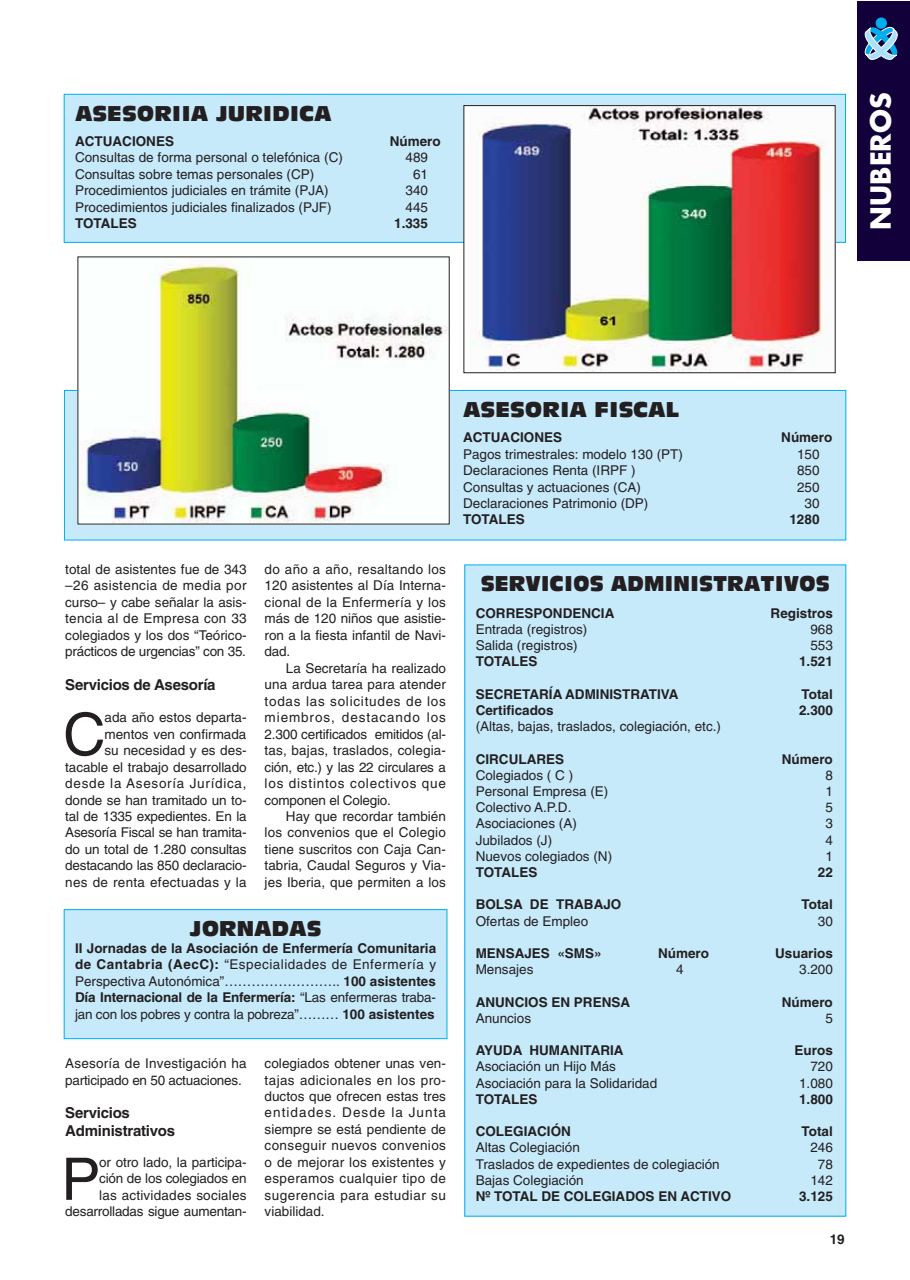
<style>
.page{position:relative;width:910px;height:1280px;background:#fff}
.page>*{position:absolute;margin:0;border:0;box-sizing:border-box;transform-origin:0 0}
.t1{font:58.65px "Helvetica";color:#231f20}
.t2{font:700 27px "Futura";color:#fff}
.t3{font:21px "Antique Olive Compact";color:#231f20}
.t4{font:21px "Antique Olive Compact";color:#231f20;scale:.95 1}
.t5{font:700 15px/18px "Helvetica";letter-spacing:-.015em;color:#231f20}
.t6{font:13.5px/16.5px "Helvetica";color:#231f20;text-align:justify}
.t7{font:700 13.5px/16.5px "Helvetica";color:#231f20;text-align:justify}
.s1{font-weight:400}
</style>
<div class="page">
<div style="left:858px;top:2px;width:52px;height:259px;background:#12003a"></div>
<div style="left:876px;top:18px;width:11px;height:10px;background:#00aeef;border:1px solid #00aeef;border-radius:50%"></div>
<svg style="left:864px;top:23px;width:34px;height:37px"></svg>
<div style="left:64px;top:910px;width:383px;height:129px;background:#c7eafb"></div>
<div style="left:64px;top:909px;width:383px;height:130px;border:1px solid #00aeef"></div>
<div style="left:465px;top:565px;width:381px;height:651px;background:#c7eafb"></div>
<div style="left:64px;top:94px;width:781px;height:148px;background:#c7eafb"></div>
<div style="left:64px;top:94px;width:782px;height:149px;border:1px solid #00aeef"></div>
<img style="left:468px;top:107px;width:366px;height:264px">
<div style="left:463px;top:105px;width:373px;height:268px;border:1px solid #231f20"></div>
<div style="left:64px;top:390px;width:782px;height:150px;background:#c7eafb"></div>
<div style="left:64px;top:390px;width:782px;height:150px;border:1px solid #00aeef"></div>
<img style="left:80px;top:259px;width:368px;height:263px">
<h3 class="t3" style="left:75px;top:105px;width:258px">ASESORIIA JURIDICA</h3>
<p class="t7" style="left:75px;top:134px;width:100px">ACTUACIONES</p>
<p class="t7" style="left:390px;top:134px;width:53px">Número</p>
<p class="t6" style="left:75px;top:150px;width:269px">Consultas de forma personal o telefónica (C)</p>
<p class="t6" style="left:405px;top:150px;width:24px">489</p>
<p class="t6" style="left:75px;top:167px;width:241px">Consultas sobre temas personales (CP)</p>
<p class="t6" style="left:413px;top:167px;width:17px">61</p>
<p class="t6" style="left:75px;top:183px;width:255px">Procedimientos judiciales en trámite (PJA)</p>
<p class="t6" style="left:405px;top:183px;width:24px">340</p>
<p class="t6" style="left:75px;top:200px;width:258px">Procedimientos judiciales finalizados (PJF)</p>
<p class="t6" style="left:405px;top:200px;width:24px">445</p>
<p class="t7" style="left:75px;top:216px;width:63px">TOTALES</p>
<p class="t7" style="left:394px;top:216px;width:35px">1.335</p>
<h2 class="t2" style="left:868px;top:230px;width:138px;rotate:-90deg">NUBEROS</h2>
<p class="t6" style="left:65px;top:562px;width:183px">total de asistentes fue de 343 –26 asistencia de media por curso– y cabe señalar la asis&shy;tencia al de Empresa con 33 colegiados y los dos “Teórico&shy;prácticos de urgencias” con 35.</p>
<p class="t5" style="left:65px;top:677px;width:152px">Servicios de Asesoría</p>
<h1 class="t1" style="left:63px;top:713px;width:44px">C</h1>
<p class="t6" style="left:65px;top:710px;width:183px;text-align:right">ada año estos departa&shy;mentos ven confirmada<br>su necesidad y es des&shy;tacable el trabajo desarrollado desde la Asesoría Jurídica, donde se han tramitado un to&shy;tal de 1335 expedientes. En la<br>Asesoría Fiscal se han tramita&shy;do un total de 1.280 consultas destacando las 850 declaracio&shy;nes de renta efectuadas y la</p>
<p class="t6" style="left:265px;top:562px;width:183px">do año a año, resaltando los 120 asistentes al Día Interna&shy;cional de la Enfermería y los más de 120 niños que asistie&shy;ron a la fiesta infantil de Navi&shy;dad.</p>
<p class="t6" style="left:265px;top:661px;width:183px;text-indent:21px">La Secretaría ha realizado una ardua tarea para atender todas las solicitudes de los miembros, destacando los 2.300 certificados emitidos (al&shy;tas, bajas, traslados, colegia&shy;ción, etc.) y las 22 circulares a los distintos colectivos que componen el Colegio.</p>
<p class="t6" style="left:265px;top:809px;width:183px;text-indent:21px">Hay que recordar también los convenios que el Colegio tiene suscritos con Caja Can&shy;tabria, Caudal Seguros y Via&shy;jes Iberia, que permiten a los</p>
<h3 class="t3" style="left:190px;top:920px;width:133px">JORNADAS</h3>
<p class="t7" style="left:75px;top:941px;width:363px">II Jornadas de la Asociación de Enfermería Comunitaria de Cantabria (AecC): <span class="s1">“Especialidades de Enfermería y Perspectiva Autonómica”……………………..</span> 100 asistentes Día Internacional de la Enfermería: <span class="s1">“Las enfermeras traba&shy;jan con los pobres y contra la pobreza”………</span> 100 asistentes</p>
<p class="t6" style="left:65px;top:1056px;width:183px">Asesoría de Investigación ha participado en 50 actuaciones.</p>
<p class="t5" style="left:65px;top:1105px;width:111px">Servicios<br>Administrativos</p>
<h1 class="t1" style="left:61px;top:1158px;width:41px">P</h1>
<p class="t6" style="left:65px;top:1155px;width:183px;text-align:right">or otro lado, la participa-<br>ción de los colegiados en<br>las actividades sociales desarrolladas sigue aumentan-</p>
<p class="t6" style="left:265px;top:1056px;width:183px">colegiados obtener unas ven&shy;tajas adicionales en los pro&shy;ductos que ofrecen estas tres entidades. Desde la Junta siempre se está pendiente de conseguir nuevos convenios o de mejorar los existentes y esperamos cualquier tipo de sugerencia para estudiar su viabilidad.</p>
<h3 class="t3" style="left:463px;top:401px;width:218px">ASESORIA FISCAL</h3>
<p class="t7" style="left:463px;top:430px;width:100px">ACTUACIONES</p>
<p class="t7" style="left:781px;top:430px;width:53px">Número</p>
<p class="t6" style="left:463px;top:447px;width:221px">Pagos trimestrales: modelo 130 (PT)</p>
<p class="t6" style="left:797px;top:447px;width:24px">150</p>
<p class="t6" style="left:463px;top:463px;width:174px">Declaraciones Renta (IRPF )</p>
<p class="t6" style="left:797px;top:463px;width:24px">850</p>
<p class="t6" style="left:463px;top:480px;width:179px">Consultas y actuaciones (CA)</p>
<p class="t6" style="left:797px;top:480px;width:24px">250</p>
<p class="t6" style="left:463px;top:496px;width:187px">Declaraciones Patrimonio (DP)</p>
<p class="t6" style="left:804px;top:496px;width:17px">30</p>
<p class="t7" style="left:463px;top:513px;width:63px">TOTALES</p>
<p class="t7" style="left:789px;top:513px;width:32px">1280</p>
<h3 class="t4" style="left:481px;top:576px;width:369px">SERVICIOS ADMINISTRATIVOS</h3>
<p class="t7" style="left:476px;top:606px;width:140px">CORRESPONDENCIA</p>
<p class="t7" style="left:771px;top:606px;width:64px">Registros</p>
<p class="t6" style="left:476px;top:622px;width:113px">Entrada (registros)</p>
<p class="t6" style="left:810px;top:622px;width:24px">968</p>
<p class="t6" style="left:476px;top:638px;width:104px">Salida (registros)</p>
<p class="t6" style="left:810px;top:638px;width:24px">553</p>
<p class="t7" style="left:476px;top:655px;width:63px">TOTALES</p>
<p class="t7" style="left:799px;top:655px;width:35px">1.521</p>
<p class="t7" style="left:476px;top:687px;width:205px">SECRETARÍA ADMINISTRATIVA</p>
<p class="t7" style="left:802px;top:687px;width:33px">Total</p>
<p class="t7" style="left:476px;top:703px;width:80px">Certificados</p>
<p class="t7" style="left:799px;top:703px;width:35px">2.300</p>
<p class="t6" style="left:476px;top:719px;width:247px">(Altas, bajas, traslados, colegiación, etc.)</p>
<p class="t7" style="left:476px;top:752px;width:90px">CIRCULARES</p>
<p class="t7" style="left:782px;top:752px;width:53px">Número</p>
<p class="t6" style="left:476px;top:768px;width:99px">Colegiados ( C )</p>
<p class="t6" style="left:825px;top:768px;width:9px">8</p>
<p class="t6" style="left:476px;top:784px;width:134px">Personal Empresa (E)</p>
<p class="t6" style="left:825px;top:784px;width:9px">1</p>
<p class="t6" style="left:476px;top:800px;width:97px">Colectivo A.P.D.</p>
<p class="t6" style="left:825px;top:800px;width:9px">5</p>
<p class="t6" style="left:476px;top:817px;width:103px">Asociaciones (A)</p>
<p class="t6" style="left:825px;top:817px;width:9px">3</p>
<p class="t6" style="left:476px;top:833px;width:78px">Jubilados (J)</p>
<p class="t6" style="left:825px;top:833px;width:9px">4</p>
<p class="t6" style="left:476px;top:849px;width:138px">Nuevos colegiados (N)</p>
<p class="t6" style="left:825px;top:849px;width:9px">1</p>
<p class="t7" style="left:476px;top:865px;width:63px">TOTALES</p>
<p class="t7" style="left:818px;top:865px;width:17px">22</p>
<p class="t7" style="left:476px;top:898px;width:147px">BOLSA DE TRABAJO</p>
<p class="t7" style="left:802px;top:898px;width:33px">Total</p>
<p class="t6" style="left:476px;top:914px;width:114px">Ofertas de Empleo</p>
<p class="t6" style="left:818px;top:914px;width:17px">30</p>
<p class="t7" style="left:476px;top:946px;width:128px">MENSAJES «SMS»</p>
<p class="t7" style="left:658px;top:946px;width:53px">Número</p>
<p class="t7" style="left:775px;top:946px;width:59px">Usuarios</p>
<p class="t6" style="left:476px;top:962px;width:59px">Mensajes</p>
<p class="t6" style="left:676px;top:962px;width:9px">4</p>
<p class="t6" style="left:799px;top:962px;width:35px">3.200</p>
<p class="t7" style="left:476px;top:995px;width:156px">ANUNCIOS EN PRENSA</p>
<p class="t7" style="left:782px;top:995px;width:53px">Número</p>
<p class="t6" style="left:476px;top:1011px;width:57px">Anuncios</p>
<p class="t6" style="left:825px;top:1011px;width:9px">5</p>
<p class="t7" style="left:476px;top:1043px;width:149px">AYUDA HUMANITARIA</p>
<p class="t7" style="left:795px;top:1043px;width:40px">Euros</p>
<p class="t6" style="left:476px;top:1060px;width:142px">Asociación un Hijo Más</p>
<p class="t6" style="left:810px;top:1060px;width:24px">720</p>
<p class="t6" style="left:476px;top:1076px;width:183px">Asociación para la Solidaridad</p>
<p class="t6" style="left:799px;top:1076px;width:35px">1.080</p>
<p class="t7" style="left:476px;top:1092px;width:63px">TOTALES</p>
<p class="t7" style="left:799px;top:1092px;width:35px">1.800</p>
<p class="t7" style="left:476px;top:1124px;width:97px">COLEGIACIÓN</p>
<p class="t7" style="left:802px;top:1124px;width:33px">Total</p>
<p class="t6" style="left:476px;top:1141px;width:106px">Altas Colegiación</p>
<p class="t6" style="left:810px;top:1141px;width:24px">246</p>
<p class="t6" style="left:476px;top:1157px;width:246px">Traslados de expedientes de colegiación</p>
<p class="t6" style="left:818px;top:1157px;width:17px">78</p>
<p class="t6" style="left:476px;top:1173px;width:110px">Bajas Colegiación</p>
<p class="t6" style="left:810px;top:1173px;width:24px">142</p>
<p class="t7" style="left:476px;top:1189px;width:257px">Nº TOTAL DE COLEGIADOS EN ACTIVO</p>
<p class="t7" style="left:799px;top:1189px;width:35px">3.125</p>
<p class="t7" style="left:830px;top:1232px;width:17px">19</p>
</div>
